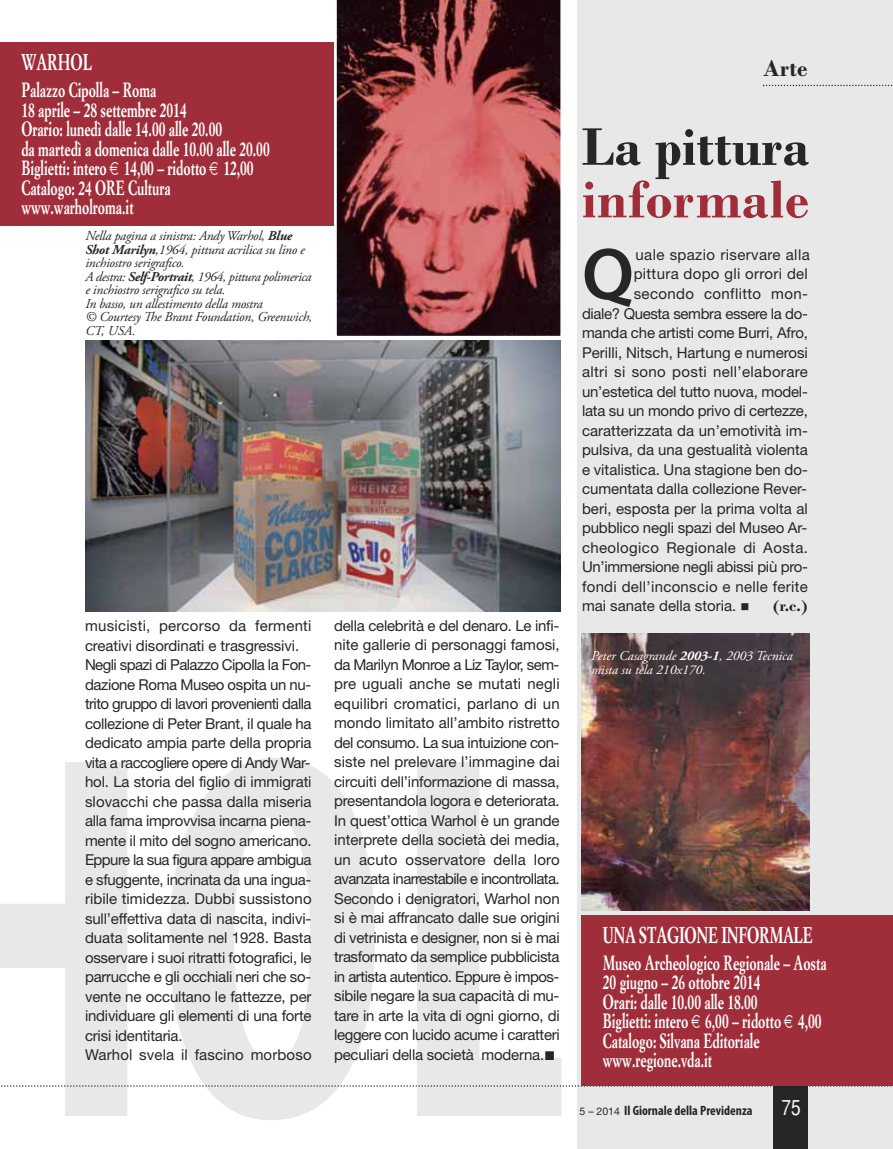
<style>
.page{position:relative;width:893px;height:1149px;background:#fff}
.page>*{position:absolute;margin:0;border:0;box-sizing:border-box;transform-origin:0 0}
.t1{font:600 73.65px "Myriad Pro";color:#272627}
.t2{font:700 55.5px/52.5px "Bodoni";letter-spacing:.005em;color:#272627}
.t3{font:700 24px "Bodoni";color:#272627}
.t4{font:700 22.5px "Simoncini Garamond";letter-spacing:-.02em;color:#fff;scale:.67 1}
.t5{font:21px "Helvetica CY Plain";color:#fff}
.t6{font:700 20.25px/19.5px "Simoncini Garamond";color:#fff;scale:.67 1}
.t7{font:700 16.5px "Bodoni";color:#272627}
.t8{font:15px/19.5px "Helvetica Neue";letter-spacing:-.01em;color:#272627;text-align:justify}
.t9{font:15px "Helvetica Neue";letter-spacing:.025em;color:#272627}
.t10{font:15px "Helvetica Neue";letter-spacing:.02em;color:#272627}
.t11{font:italic 13.5px/13.5px "Adobe Garamond Pro";letter-spacing:-.015em;color:#272627}
.t12{font:italic 13.5px/13.5px "Adobe Garamond Pro";color:#fff}
.t13{font:700 condensed 13.5px "Myriad Pro";color:#272627}
.s1{font-weight:700}
.s2{font-family:"Lucida Sans Unicode"}
.s3{color:#a02e3a}
.s4{font-family:"Helvetica Neue";font-weight:400;font-stretch:normal;font-size:10.5px}
</style>
<div class="page">
<div style="left:577px;top:0;width:316px;height:1148px;background:#e7e8e7"></div>
<svg style="left:0;top:758px;width:561px;height:361px"></svg>
<div style="left:774px;top:1084px;width:34px;height:64px;background:#272627"></div>
<svg style="left:0;top:1084px;width:893px;height:2px"></svg>
<svg style="left:763px;top:85px;width:130px;height:1px"></svg>
<img style="left:0;top:758px;width:5px;height:186px">
<img style="left:0;top:758px;width:4px;height:7px">
<img style="left:85px;top:340px;width:475px;height:271px">
<svg style="left:336px;top:0;width:225px;height:336px;background:#834346"></svg>
<div style="left:0;top:43px;width:333px;height:183px;background:#a02e3a"></div>
<div style="left:581px;top:914px;width:312px;height:171px;background:#a02e3a"></div>
<img style="left:582px;top:633px;width:227px;height:277px">
<p class="t4" style="left:21px;top:53px;width:107px">WARHOL</p>
<p class="t6" style="left:21px;top:82px;width:372px">Palazzo Cipolla – Roma<br>18 aprile – 28 settembre 2014<br>Orario: lunedì dalle 14.00 alle 20.00<br>da martedì a domenica dalle 10.00 alle 20.00<br>Biglietti: intero 14,00 – ridotto 12,00<br>Catalogo: 24 ORE Cultura www.warholroma.it</p>
<p class="t11" style="left:85px;top:230px;width:228px">Nella pagina a sinistra: Andy Warhol, <span class="s1">Blue Shot Marilyn</span>,1964, pittura acrilica su lino e inchiostro serigrafico.<br>A destra: <span class="s1">Self-Portrait</span>, 1964, pittura polimerica e inchiostro serigrafico su tela.<br>In basso, un allestimento della mostra<br>© Courtesy The Brant Foundation, Greenwich, CT, USA.</p>
<p class="t8" style="left:85px;top:617px;width:228px;text-align:left">musicisti, percorso da fermenti creativi disordinati e trasgressivi.<br>Negli spazi di Palazzo Cipolla la Fon&shy;dazione Roma Museo ospita un nu&shy;trito gruppo di lavori provenienti dalla collezione di Peter Brant, il quale ha dedicato ampia parte della propria vita a raccogliere opere di Andy War&shy;hol. La storia del figlio di immigrati slovacchi che passa dalla miseria alla fama improvvisa incarna piena&shy;mente il mito del sogno americano.<br>Eppure la sua figura appare ambigua e sfuggente, incrinata da una ingua&shy;ribile timidezza. Dubbi sussistono sull’effettiva data di nascita, indivi&shy;duata solitamente nel 1928. Basta osservare i suoi ritratti fotografici, le parrucche e gli occhiali neri che so&shy;vente ne occultano le fattezze, per individuare gli elementi di una forte crisi identitaria.<br>Warhol svela il fascino morboso</p>
<p class="t3" style="left:763px;top:60px;width:46px">Arte</p>
<p class="t8" style="left:334px;top:617px;width:227px">della celebrità e del denaro. Le infi&shy;nite gallerie di personaggi famosi, da Marilyn Monroe a Liz Taylor, sem&shy;pre uguali anche se mutati negli equilibri cromatici, parlano di un mondo limitato all’ambito ristretto del consumo. La sua intuizione con&shy;siste nel prelevare l’immagine dai circuiti dell’informazione di massa, presentandola logora e deteriorata.<br>In quest’ottica Warhol è un grande interprete della società dei media, un acuto osservatore della loro avanzata inarrestabile e incontrollata.<br>Secondo i denigratori, Warhol non si è mai affrancato dalle sue origini di vetrinista e designer, non si è mai trasformato da semplice pubblicista in artista autentico. Eppure è impos&shy;sibile negare la sua capacità di mu&shy;tare in arte la vita di ogni giorno, di leggere con lucido acume i caratteri peculiari della società moderna.<span class="s2">■</span></p>
<p class="t2" style="left:582px;top:127px;width:230px">La pittura <span class="s3">informale</span></p>
<p class="t1" style="left:582px;top:230px;width:53px">Q</p>
<p class="t9" style="left:636px;top:249px;width:176px">uale spazio riservare alla</p>
<p class="t10" style="left:634px;top:269px;width:176px">pittura dopo gli orrori del</p>
<p class="t9" style="left:634px;top:288px;width:176px">secondo conflitto mon-</p>
<p class="t8" style="left:582px;top:305px;width:227px">diale? Questa sembra essere la do-</p>
<p class="t8" style="left:582px;top:324px;width:227px">manda che artisti come Burri, Afro,</p>
<p class="t8" style="left:582px;top:344px;width:227px">Perilli, Nitsch, Hartung e numerosi</p>
<p class="t9" style="left:582px;top:366px;width:227px">altri si sono posti nell’elaborare</p>
<p class="t8" style="left:582px;top:383px;width:227px">un’estetica del tutto nuova, model-</p>
<p class="t8" style="left:582px;top:402px;width:227px">lata su un mondo privo di certezze,</p>
<p class="t8" style="left:582px;top:422px;width:227px">caratterizzata da un’emotività im-</p>
<p class="t8" style="left:582px;top:441px;width:227px">pulsiva, da una gestualità violenta</p>
<p class="t8" style="left:582px;top:461px;width:227px">e vitalistica. Una stagione ben do-</p>
<p class="t8" style="left:582px;top:480px;width:227px">cumentata dalla collezione Rever-</p>
<p class="t8" style="left:582px;top:500px;width:227px">beri, esposta per la prima volta al</p>
<p class="t8" style="left:582px;top:519px;width:227px">pubblico negli spazi del Museo Ar-</p>
<p class="t9" style="left:582px;top:542px;width:227px">cheologico Regionale di Aosta.</p>
<p class="t8" style="left:582px;top:558px;width:227px">Un’immersione negli abissi più pro-</p>
<p class="t10" style="left:582px;top:581px;width:227px">fondi dell’inconscio e nelle ferite</p>
<p class="t8" style="left:582px;top:597px;width:169px">mai sanate della storia. ■</p>
<p class="t7" style="left:773px;top:600px;width:37px">(r.c.)</p>
<p class="t12" style="left:591px;top:650px;width:203px">Peter Casagrande <span class="s1">2003-1</span>, 2003 Tecnica mista su tela 210x170.</p>
<p class="t4" style="left:603px;top:925px;width:315px">UNA STAGIONE INFORMALE</p>
<p class="t6" style="left:603px;top:954px;width:335px">Museo Archeologico Regionale – Aosta<br>20 giugno – 26 ottobre 2014<br>Orari: dalle 10.00 alle 18.00<br>Biglietti: intero 6,00 – ridotto 4,00<br>Catalogo: Silvana Editoriale www.regione.vda.it</p>
<p class="t13" style="left:580px;top:1105px;width:174px"><span class="s4">5 – 2014</span> Il Giornale della Previdenza</p>
<p class="t5" style="left:781px;top:1095px;width:21px">75</p>
</div>
